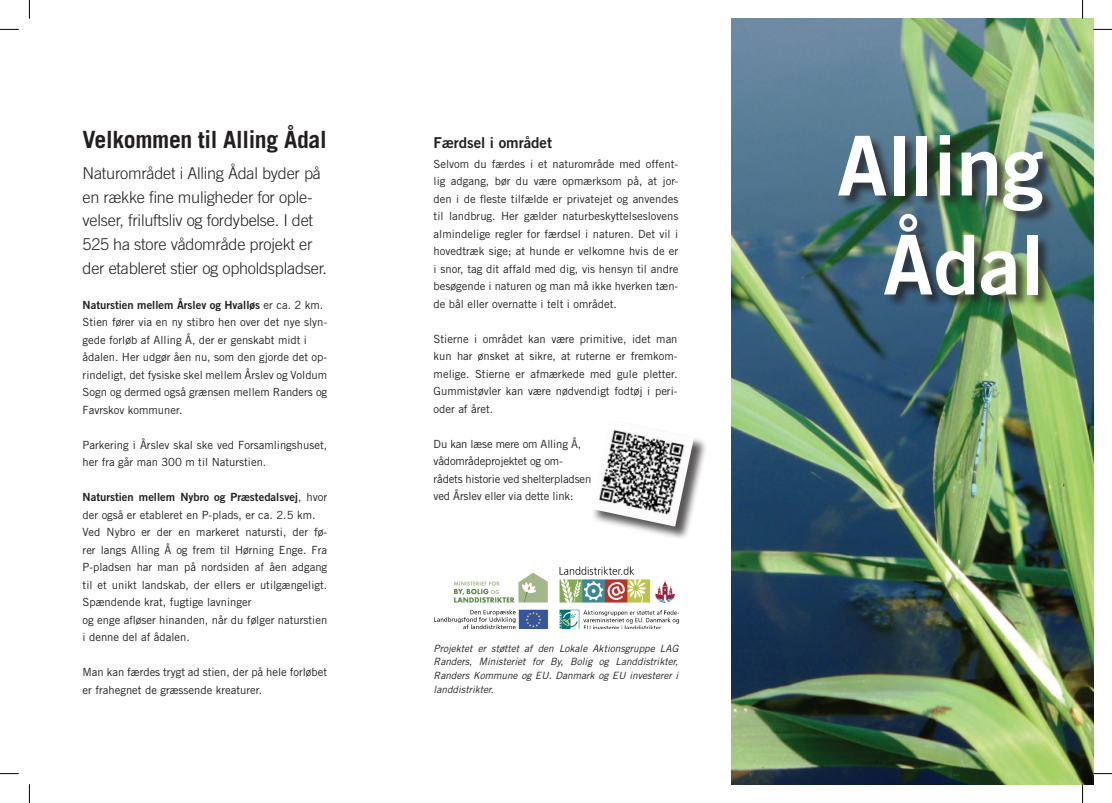
<style>
.page{position:relative;width:1112px;height:803px;background:#fff}
.page>*{position:absolute;margin:0;border:0;box-sizing:border-box;transform-origin:0 0}
.t1{font:82.5px/99px "Trade Gothic LT Bold Two";color:#fff;text-align:center}
.t2{font:700 23.75px "Trade Gothic LT";letter-spacing:-.015em;color:#231f20}
.t3{font:300 16.25px/23.8px "Trade Gothic LT";letter-spacing:-.015em;color:#231f20}
.t4{font:15px "Trade Gothic LT Bold Two";color:#231f20}
.t5{font:11.25px/17.5px "Trade Gothic LT";color:#231f20}
.t6{font:11.25px "Trade Gothic LT Bold Two";color:#231f20}
.t7{font:italic 10px/13.8px "Trade Gothic LT";color:#231f20;text-align:justify}
.s1{font-family:"Trade Gothic LT"}
</style>
<div class="page">
<img style="left:731px;top:19px;width:361px;height:765px">
<div style="left:838px;top:135px;width:218px;height:174px;background:#231f20;opacity:.75"></div>
<img style="left:434px;top:566px;width:246px;height:62px">
<div style="left:590px;top:420px;width:117px;height:120px;background:#231f20;opacity:.75"></div>
<img style="left:590px;top:420px;width:103px;height:107px">
<svg style="left:0;top:29px;width:19px;height:1px"></svg>
<svg style="left:1092px;top:29px;width:19px;height:1px"></svg>
<svg style="left:0;top:773px;width:19px;height:1px"></svg>
<svg style="left:1092px;top:773px;width:19px;height:1px"></svg>
<svg style="left:29px;top:0;width:1px;height:19px"></svg>
<svg style="left:29px;top:784px;width:1px;height:19px"></svg>
<svg style="left:1081px;top:0;width:2px;height:19px"></svg>
<svg style="left:1081px;top:784px;width:2px;height:19px"></svg>
<h2 class="t2" style="left:83px;top:125px;width:245px">Velkommen til Alling Ådal</h2>
<h3 class="t3" style="left:83px;top:161px;width:246px">Naturområdet i Alling Ådal byder på en række fine muligheder for ople&shy;velser, friluftsliv og fordybelse. I det 525 ha store vådområde projekt er der etableret stier og opholdspladser.</h3>
<p class="t6" style="left:83px;top:298px;width:242px">Naturstien mellem Årslev og Hvalløs <span class="s1">er ca. 2 km.</span></p>
<p class="t5" style="left:83px;top:313px;width:246px">Stien fører via en ny stibro hen over det nye slyn&shy;gede forløb af Alling Å, der er genskabt midt i ådalen. Her udgør åen nu, som den gjorde det op&shy;rindeligt, det fysiske skel mellem Årslev og Voldum Sogn og dermed også grænsen mellem Randers og Favrskov kommuner.</p>
<p class="t5" style="left:83px;top:436px;width:246px">Parkering i Årslev skal ske ved Forsamlingshuset, her fra går man 300 m til Naturstien.</p>
<p class="t6" style="left:83px;top:490px;width:246px">Naturstien mellem Nybro og Præstedalsvej<span class="s1">, hvor</span></p>
<p class="t5" style="left:83px;top:506px;width:246px">der også er etableret en P-plads, er ca. 2.5 km.<br>Ved Nybro er der en markeret natursti, der fø&shy;rer langs Alling Å og frem til Hørning Enge. Fra P-pladsen har man på nordsiden af åen adgang til et unikt landskab, der ellers er utilgængeligt.<br>Spændende krat, fugtige lavninger<br>og enge afløser hinanden, når du følger naturstien i denne del af ådalen.</p>
<p class="t5" style="left:83px;top:663px;width:246px">Man kan færdes trygt ad stien, der på hele forløbet er frahegnet de græssende kreaturer.</p>
<h3 class="t4" style="left:433px;top:134px;width:120px">Færdsel i området</h3>
<p class="t5" style="left:433px;top:155px;width:246px;text-align:justify">Selvom du færdes i et naturområde med offent&shy;lig adgang, bør du være opmærksom på, at jor&shy;den i de fleste tilfælde er privatejet og anvendes til landbrug. Her gælder naturbeskyttelseslovens almindelige regler for færdsel i naturen. Det vil i hovedtræk sige; at hunde er velkomne hvis de er i snor, tag dit affald med dig, vis hensyn til andre besøgende i naturen og man må ikke hverken tæn&shy;de bål eller overnatte i telt i området.</p>
<p class="t5" style="left:433px;top:330px;width:245px;text-align:justify">Stierne i området kan være primitive, idet man kun har ønsket at sikre, at ruterne er fremkom&shy;melige. Stierne er afmærkede med gule pletter.<br>Gummistøvler kan være nødvendigt fodtøj i peri&shy;oder af året.</p>
<p class="t5" style="left:433px;top:435px;width:159px">Du kan læse mere om Alling Å, vådområdeprojektet og om&shy;rådets historie ved shelterpladsen ved Årslev eller via dette link:</p>
<p class="t7" style="left:433px;top:641px;width:246px">Projektet er støttet af den Lokale Aktionsgruppe LAG Randers, Ministeriet for By, Bolig og Landdistrikter, Randers Kommune og EU. Danmark og EU investerer i landdistrikter.</p>
<h1 class="t1" style="left:836px;top:115px;width:208px">Alling<br>Ådal</h1>
</div>
